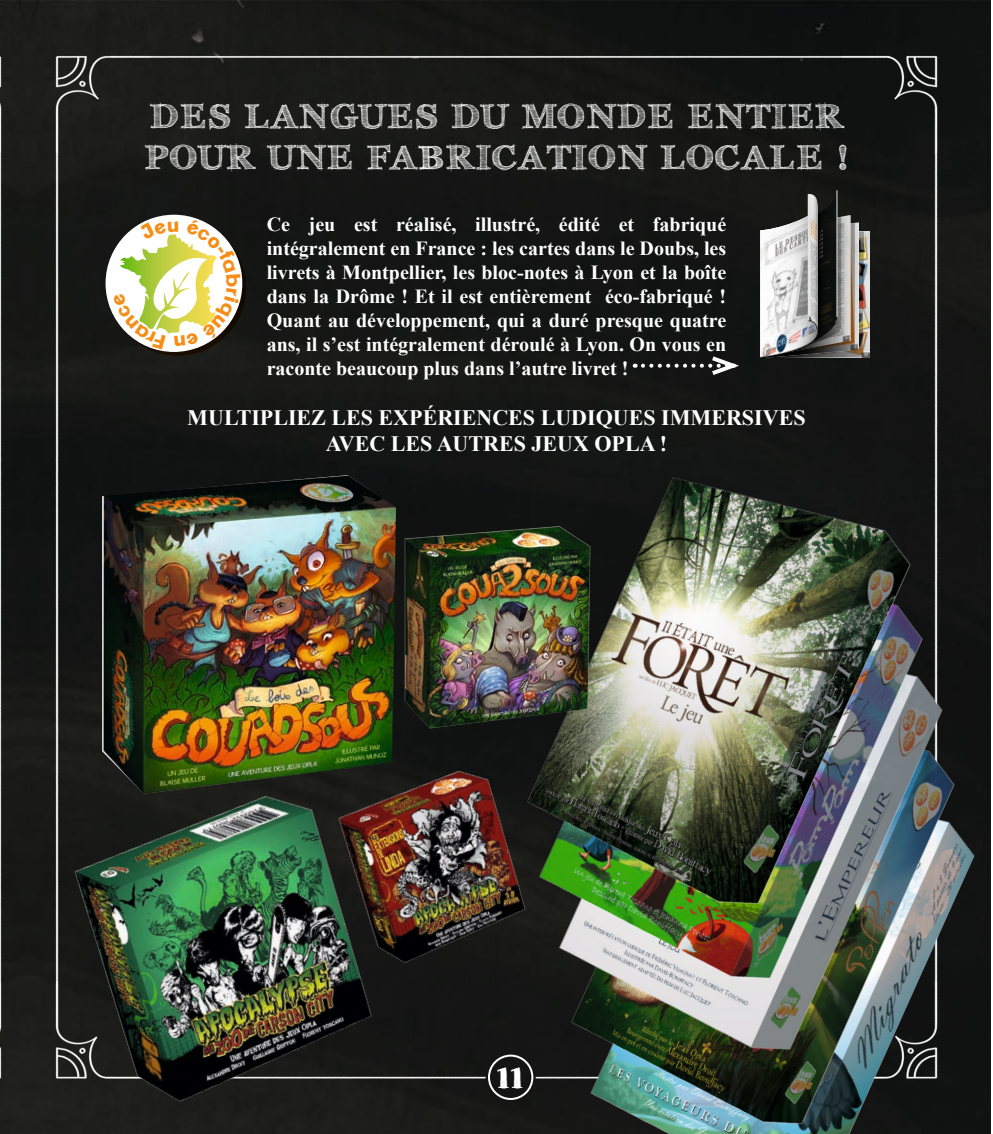
<style>
.page{position:relative;width:993px;height:1134px;background:#fff}
.page>*{position:absolute;margin:0;border:0;box-sizing:border-box;transform-origin:0 0}
.t1{font:700 34px/40.8px "FFF Tusj";letter-spacing:.1em;color:#fff}
.t2{font:30px "HVD Bodedo";color:#fff}
.t3{font:700 22px/26.4px "Times New Roman";color:#fff;text-align:center}
.t4{font:700 20px/24px "Times New Roman";color:#fff;text-align:justify}
</style>
<div class="page">
<img style="left:0;top:1px;width:990px;height:1133px">
<img style="left:0;top:20px;width:27px;height:1093px">
<div style="left:30px;top:20px;width:934px;height:1093px;background:#151615"></div>
<img style="left:541px;top:643px;width:450px;height:491px">
<img style="left:529px;top:568px;width:458px;height:523px">
<img style="left:509px;top:497px;width:458px;height:523px">
<img style="left:497px;top:422px;width:458px;height:523px">
<img style="left:102px;top:475px;width:294px;height:303px">
<img style="left:390px;top:526px;width:212px;height:211px">
<img style="left:52px;top:778px;width:350px;height:350px">
<img style="left:324px;top:760px;width:221px;height:220px">
<div style="left:105px;top:215px;width:137px;height:137px;background:#fff;border-radius:50%"></div>
<svg style="left:863px;top:231px;width:5px;height:126px"></svg>
<svg style="left:759px;top:190px;width:104px;height:168px;background:#858482"></svg>
<hr style="left:807px;top:194px;width:1px;height:127px;background:#e6e7e7">
<hr style="left:836px;top:190px;width:1px;height:127px;background:#e6e7e7">
<hr style="left:849px;top:215px;width:1px;height:126px;background:#e6e7e7">
<hr style="left:857px;top:222px;width:1px;height:127px;background:#e6e7e7">
<svg style="left:642px;top:353px;width:102px;height:25px;background:#2e2f2e"></svg>
<div style="left:485px;top:1052px;width:50px;height:50px;background:#131413;border-radius:50%"></div>
<div style="left:488px;top:1054px;width:45px;height:46px;border:2px solid #fff;border-radius:50%"></div>
<svg style="left:113px;top:219px;width:128px;height:130px"></svg>
<h1 class="t1" style="left:144px;top:96px;width:705px">DES LANGUES DU MONDE ENTIER<br>POUR UNE FABRICATION LOCALE !</h1>
<p class="t4" style="left:266px;top:211px;width:461px">Ce jeu est réalisé, illustré, édité et fabriqué intégralement en France : les cartes dans le Doubs, les livrets à Montpellier, les bloc-notes à Lyon et la boîte dans la Drôme ! Et il est entièrement éco-fabriqué !<br>Quant au développement, qui a duré presque quatre ans, il s’est intégralement déroulé à Lyon. On vous en raconte beaucoup plus dans l’autre livret !</p>
<p class="t3" style="left:187px;top:404px;width:619px">MULTIPLIEZ LES EXPÉRIENCES LUDIQUES IMMERSIVES<br>AVEC LES AUTRES JEUX OPLA !</p>
<h2 class="t2" style="left:496px;top:1059px;width:28px">11</h2>
</div>
